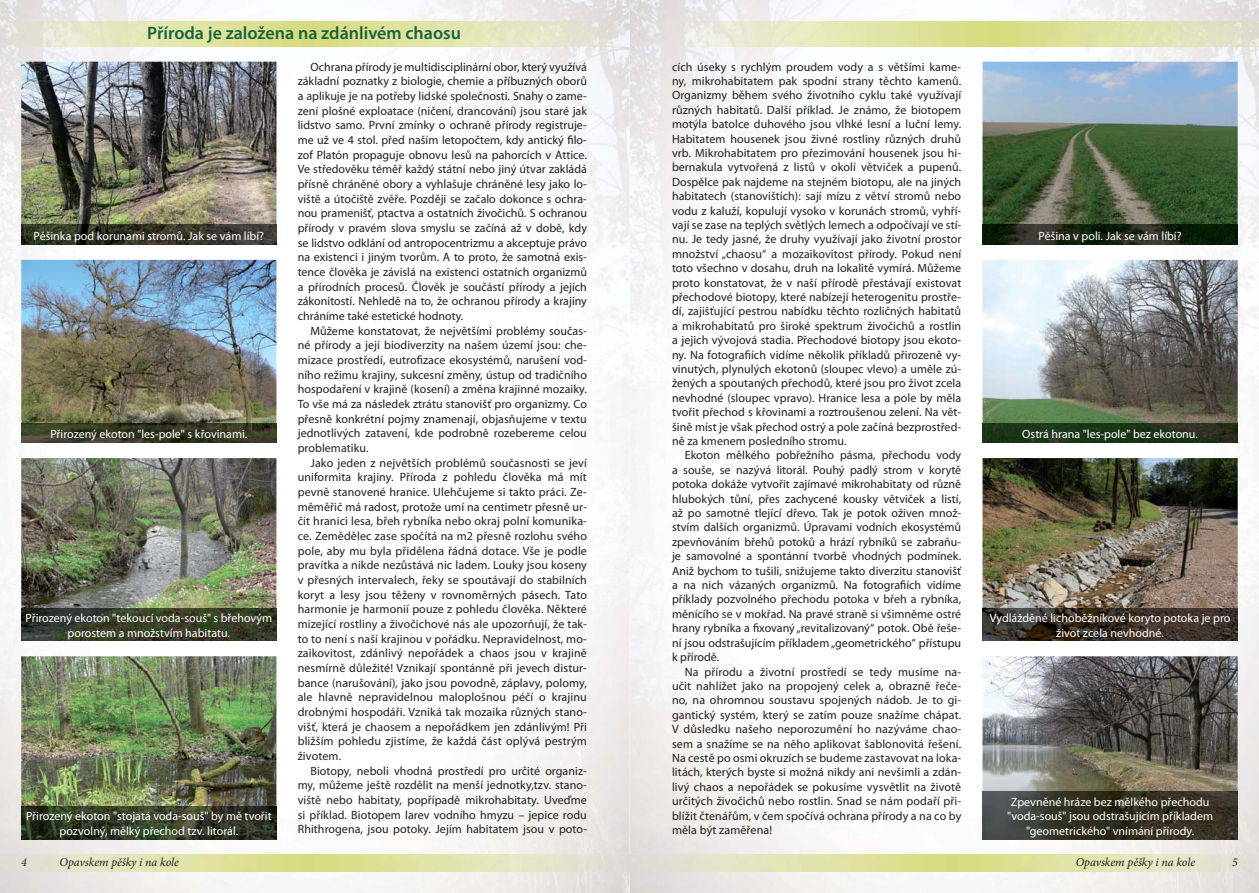
<style>
.page{position:relative;width:1259px;height:893px;background:#fff}
.page>*{position:absolute;margin:0;border:0;box-sizing:border-box;transform-origin:0 0}
.t1{font:600 18px "Myriad Pro";color:#18643b}
.t2{font:12px/14.4px "Myriad Pro";letter-spacing:.005em;color:#231f20;text-align:justify}
.t3{font:12px/14.4px "Myriad Pro";color:#fff;text-align:center}
.t4{font:italic 12px "Minion Pro";letter-spacing:-.005em;color:#231f20}
</style>
<div class="page">
<img style="left:629px;top:0;width:374px;height:893px">
<img style="left:1003px;top:0;width:256px;height:89px">
<img style="left:1218px;top:89px;width:41px;height:804px">
<img style="left:1003px;top:244px;width:215px;height:16px">
<img style="left:1003px;top:839px;width:215px;height:54px">
<img style="left:0;top:0;width:629px;height:89px">
<img style="left:0;top:89px;width:40px;height:804px">
<img style="left:255px;top:89px;width:374px;height:715px">
<img style="left:40px;top:244px;width:215px;height:16px">
<img style="left:40px;top:804px;width:589px;height:89px">
<img style="left:0;top:21px;width:629px;height:26px">
<img style="left:672px;top:21px;width:587px;height:26px">
<img style="left:0;top:855px;width:1259px;height:17px">
<img style="left:982px;top:62px;width:255px;height:163px">
<img style="left:982px;top:656px;width:255px;height:135px">
<img style="left:21px;top:260px;width:255px;height:163px">
<img style="left:982px;top:260px;width:255px;height:163px">
<img style="left:21px;top:62px;width:255px;height:163px">
<img style="left:21px;top:656px;width:255px;height:151px">
<img style="left:21px;top:458px;width:255px;height:151px">
<img style="left:982px;top:458px;width:255px;height:151px">
<img style="left:21px;top:225px;width:255px;height:19px">
<img style="left:982px;top:225px;width:255px;height:19px">
<img style="left:982px;top:791px;width:255px;height:48px">
<img style="left:982px;top:609px;width:255px;height:32px">
<img style="left:21px;top:423px;width:255px;height:20px">
<img style="left:982px;top:423px;width:255px;height:20px">
<img style="left:21px;top:609px;width:255px;height:32px">
<img style="left:21px;top:807px;width:255px;height:32px">
<h1 class="t1" style="left:147px;top:26px;width:315px">Příroda je založena na zdánlivém chaosu</h1>
<p class="t2" style="left:672px;top:61px;width:291px">cích úseky s rychlým proudem vody a s většími kame&shy;ny, mikrohabitatem pak spodní strany těchto kamenů.<br>Organizmy během svého životního cyklu také využívají různých habitatů. Další příklad. Je známo, že biotopem motýla batolce duhového jsou vlhké lesní a luční lemy.<br>Habitatem housenek jsou živné rostliny různých druhů vrb. Mikrohabitatem pro přezimování housenek jsou hi&shy;bernakula vytvořená z listů v okolí větviček a pupenů.<br>Dospělce pak najdeme na stejném biotopu, ale na jiných habitatech (stanovištích): sají mízu z větví stromů nebo vodu z kaluží, kopulují vysoko v korunách stromů, vyhří&shy;vají se zase na teplých světlých lemech a odpočívají ve stí&shy;nu. Je tedy jasné, že druhy využívají jako životní prostor množství „chaosu“ a mozaikovitost přírody. Pokud není toto všechno v dosahu, druh na lokalitě vymírá. Můžeme proto konstatovat, že v naší přírodě přestávají existovat přechodové biotopy, které nabízejí heterogenitu prostře&shy;dí, zajišťující pestrou nabídku těchto rozličných habitatů a mikrohabitatů pro široké spektrum živočichů a rostlin a jejich vývojová stadia. Přechodové biotopy jsou ekoto&shy;ny. Na fotografiích vidíme několik příkladů přirozeně vy&shy;vinutých, plynulých ekotonů (sloupec vlevo) a uměle zú&shy;žených a spoutaných přechodů, které jsou pro život zcela nevhodné (sloupec vpravo). Hranice lesa a pole by měla tvořit přechod s křovinami a roztroušenou zelení. Na vět&shy;šině míst je však přechod ostrý a pole začíná bezprostřed&shy;ně za kmenem posledního stromu.</p>
<p class="t2" style="left:672px;top:449px;width:291px;text-indent:13px">Ekoton mělkého pobřežního pásma, přechodu vody a souše, se nazývá litorál. Pouhý padlý strom v korytě potoka dokáže vytvořit zajímavé mikrohabitaty od různě hlubokých tůní, přes zachycené kousky větviček a listí, až po samotné tlející dřevo. Tak je potok oživen množ&shy;stvím dalších organizmů. Úpravami vodních ekosystémů zpevňováním břehů potoků a hrází rybníků se zabraňu&shy;je samovolné a spontánní tvorbě vhodných podmínek.<br>Aniž bychom to tušili, snižujeme takto diverzitu stanovišť a na nich vázaných organizmů. Na fotografiích vidíme příklady pozvolného přechodu potoka v břeh a rybníka, měnícího se v mokřad. Na pravé straně si všimněme ostré hrany rybníka a fixovaný „revitalizovaný“ potok. Obě řeše&shy;ní jsou odstrašujícím příkladem „geometrického“ přístupu k přírodě.</p>
<p class="t2" style="left:672px;top:665px;width:291px;text-indent:13px">Na přírodu a životní prostředí se tedy musíme na&shy;učit nahlížet jako na propojený celek a, obrazně řeče&shy;no, na ohromnou soustavu spojených nádob. Je to gi&shy;gantický systém, který se zatím pouze snažíme chápat.<br>V důsledku našeho neporozumění ho nazýváme chao&shy;sem a snažíme se na něho aplikovat šablonovitá řešení.<br>Na cestě po osmi okruzích se budeme zastavovat na loka&shy;litách, kterých byste si možná nikdy ani nevšimli a zdán&shy;livý chaos a nepořádek se pokusíme vysvětlit na životě určitých živočichů nebo rostlin. Snad se nám podaří při&shy;blížit čtenářům, v čem spočívá ochrana přírody a na co by měla být zaměřena!</p>
<p class="t2" style="left:298px;top:61px;width:291px;text-indent:13px">Ochrana přírody je multidisciplinární obor, který využívá základní poznatky z biologie, chemie a příbuzných oborů a aplikuje je na potřeby lidské společnosti. Snahy o zame&shy;zení plošné exploatace (ničení, drancování) jsou staré jak lidstvo samo. První zmínky o ochraně přírody registruje&shy;me už ve 4 stol. před naším letopočtem, kdy antický filo&shy;zof Platón propaguje obnovu lesů na pahorcích v Attice.<br>Ve středověku téměř každý státní nebo jiný útvar zakládá přísně chráněné obory a vyhlašuje chráněné lesy jako lo&shy;viště a útočiště zvěře. Později se začalo dokonce s ochra&shy;nou pramenišť, ptactva a ostatních živočichů. S ochranou přírody v pravém slova smyslu se začíná až v době, kdy se lidstvo odklání od antropocentrizmu a akceptuje právo na existenci i jiným tvorům. A to proto, že samotná exis&shy;tence člověka je závislá na existenci ostatních organizmů a přírodních procesů. Člověk je součástí přírody a jejích zákonitostí. Nehledě na to, že ochranou přírody a krajiny chráníme také estetické hodnoty.</p>
<p class="t2" style="left:298px;top:325px;width:291px;text-indent:13px">Můžeme konstatovat, že největšími problémy součas&shy;né přírody a její biodiverzity na našem území jsou: che&shy;mizace prostředí, eutrofizace ekosystémů, narušení vod&shy;ního režimu krajiny, sukcesní změny, ústup od tradičního hospodaření v krajině (kosení) a změna krajinné mozaiky.<br>To vše má za následek ztrátu stanovišť pro organizmy. Co přesně konkrétní pojmy znamenají, objasňujeme v textu jednotlivých zatavení, kde podrobně rozebereme celou problematiku.</p>
<p class="t2" style="left:298px;top:457px;width:291px;text-indent:13px">Jako jeden z největších problémů současnosti se jeví uniformita krajiny. Příroda z pohledu člověka má mít pevně stanovené hranice. Ulehčujeme si takto práci. Ze&shy;měměřič má radost, protože umí na centimetr přesně ur&shy;čit hranici lesa, břeh rybníka nebo okraj polní komunika&shy;ce. Zemědělec zase spočítá na m2 přesně rozlohu svého pole, aby mu byla přidělena řádná dotace. Vše je podle pravítka a nikde nezůstává nic ladem. Louky jsou koseny v přesných intervalech, řeky se spoutávají do stabilních koryt a lesy jsou těženy v rovnoměrných pásech. Tato harmonie je harmonií pouze z pohledu člověka. Některé mizející rostliny a živočichové nás ale upozorňují, že tak&shy;to to není s naší krajinou v pořádku. Nepravidelnost, mo&shy;zaikovitost, zdánlivý nepořádek a chaos jsou v krajině nesmírně důležité! Vznikají spontánně při jevech distur&shy;bance (narušování), jako jsou povodně, záplavy, polomy, ale hlavně nepravidelnou maloplošnou péčí o krajinu drobnými hospodáři. Vzniká tak mozaika různých stano&shy;višť, která je chaosem a nepořádkem jen zdánlivým! Při bližším pohledu zjistíme, že každá část oplývá pestrým životem.</p>
<p class="t2" style="left:298px;top:765px;width:291px;text-indent:13px">Biotopy, neboli vhodná prostředí pro určité organiz&shy;my, můžeme ještě rozdělit na menší jednotky,tzv. stano&shy;viště nebo habitaty, popřípadě mikrohabitaty. Uveďme si příklad. Biotopem larev vodního hmyzu – jepice rodu Rhithrogena, jsou potoky. Jejím habitatem jsou v poto-</p>
<p class="t3" style="left:34px;top:230px;width:232px">Pěšinka pod korunami stromů. Jak se vám líbí?</p>
<p class="t3" style="left:1038px;top:230px;width:144px">Pěšina v poli. Jak se vám líbí?</p>
<p class="t3" style="left:50px;top:428px;width:198px">Přirozený ekoton "les-pole" s křovinami.</p>
<p class="t3" style="left:1022px;top:428px;width:177px">Ostrá hrana "les-pole" bez ekotonu.</p>
<p class="t3" style="left:26px;top:612px;width:248px">Přirozený ekoton "tekoucí voda-souš" s břehovým porostem a množstvím habitatu.</p>
<p class="t3" style="left:989px;top:612px;width:242px">Vydlážděné lichoběžníkové koryto potoka je pro život zcela nevhodné.</p>
<p class="t3" style="left:1007px;top:796px;width:207px">Zpevněné hráze bez mělkého přechodu "voda-souš" jsou odstrašujícím příkladem "geometrického" vnímání přírody.</p>
<p class="t3" style="left:26px;top:810px;width:247px">Přirozený ekoton "stojatá voda-souš" by mě tvořit pozvolný, mělký přechod tzv. litorál.</p>
<p class="t4" style="left:21px;top:857px;width:7px">4</p>
<p class="t4" style="left:60px;top:857px;width:121px">Opavskem pěšky i na kole</p>
<p class="t4" style="left:1075px;top:857px;width:121px">Opavskem pěšky i na kole</p>
<p class="t4" style="left:1232px;top:857px;width:7px">5</p>
</div>
